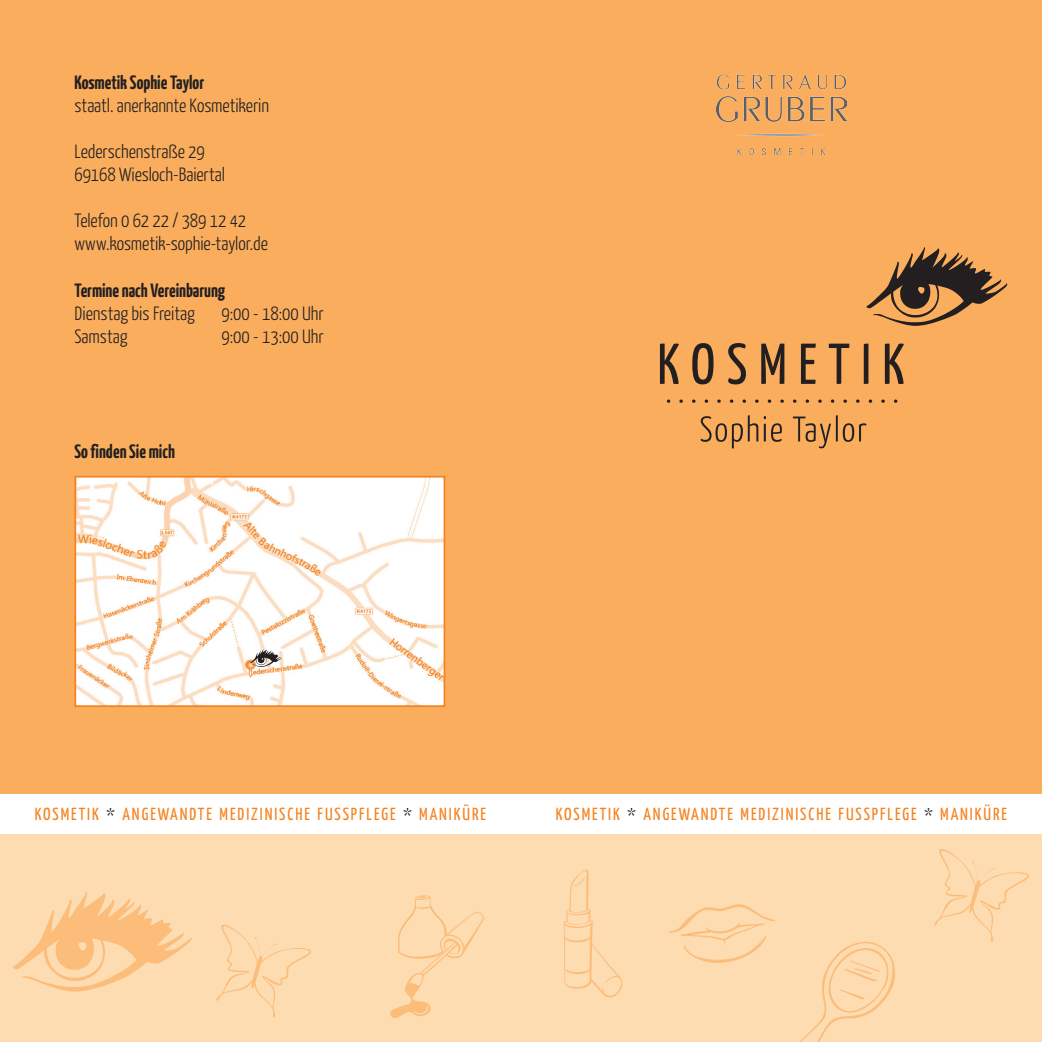
<style>
.page{position:relative;width:1042px;height:1042px;background:#faae5d}
.page>*{position:absolute;margin:0;border:0;box-sizing:border-box;transform-origin:0 0}
.t1{font:300 19.25px "Yanone Kaffeesatz";color:#231f20}
.t2{font:700 19.25px "Yanone Kaffeesatz";color:#231f20}
.t3{font:17.5px "Yanone Kaffeesatz";letter-spacing:.11em;color:#f58220}
.s1{color:#231f20}
</style>
<div class="page">
<div style="left:0;top:833px;width:1042px;height:209px;background:#fedcb2"></div>
<div style="left:0;top:794px;width:1042px;height:39px;background:#fff"></div>
<img style="left:716px;top:74px;width:130px;height:80px">
<img style="left:77px;top:479px;width:365px;height:225px">
<div style="left:74px;top:476px;width:371px;height:231px;border:2px solid #f58220"></div>
<svg style="left:246px;top:649px;width:36px;height:20px"></svg>
<svg style="left:669px;top:904px;width:106px;height:59px"></svg>
<svg style="left:563px;top:869px;width:59px;height:128px"></svg>
<svg style="left:799px;top:941px;width:96px;height:101px"></svg>
<svg style="left:934px;top:849px;width:95px;height:92px"></svg>
<svg style="left:216px;top:924px;width:95px;height:93px"></svg>
<svg style="left:390px;top:895px;width:94px;height:123px"></svg>
<svg style="left:13px;top:892px;width:179px;height:99px"></svg>
<svg style="left:660px;top:343px;width:19px;height:41px"></svg>
<svg style="left:692px;top:343px;width:21px;height:41px"></svg>
<svg style="left:728px;top:343px;width:18px;height:41px"></svg>
<svg style="left:761px;top:344px;width:23px;height:40px"></svg>
<svg style="left:801px;top:344px;width:14px;height:40px"></svg>
<svg style="left:829px;top:344px;width:20px;height:40px"></svg>
<svg style="left:864px;top:344px;width:4px;height:40px"></svg>
<svg style="left:885px;top:343px;width:19px;height:41px"></svg>
<svg style="left:700px;top:415px;width:58px;height:33px"></svg>
<svg style="left:764px;top:416px;width:18px;height:26px"></svg>
<svg style="left:793px;top:415px;width:73px;height:33px"></svg>
<svg style="left:866px;top:247px;width:141px;height:79px"></svg>
<svg style="left:681px;top:399px;width:204px;height:4px"></svg>
<p class="t2" style="left:74px;top:70px;width:131px">Kosmetik Sophie Taylor</p>
<p class="t1" style="left:74px;top:93px;width:196px">staatl. anerkannte Kosmetikerin</p>
<p class="t1" style="left:74px;top:139px;width:132px">Lederschenstraße 29</p>
<p class="t1" style="left:74px;top:163px;width:152px">69168 Wiesloch-Baiertal</p>
<p class="t1" style="left:74px;top:209px;width:173px">Telefon 0 62 22 / 389 12 42</p>
<p class="t1" style="left:74px;top:232px;width:195px">www.kosmetik-sophie-taylor.de</p>
<p class="t2" style="left:74px;top:278px;width:152px">Termine nach Vereinbarung</p>
<p class="t1" style="left:74px;top:301px;width:122px">Dienstag bis Freitag</p>
<p class="t1" style="left:221px;top:301px;width:104px">9:00 - 18:00 Uhr</p>
<p class="t1" style="left:74px;top:324px;width:55px">Samstag</p>
<p class="t1" style="left:221px;top:324px;width:104px">9:00 - 13:00 Uhr</p>
<p class="t2" style="left:74px;top:440px;width:102px">So finden Sie mich</p>
<p class="t3" style="left:35px;top:803px;width:453px">KOSMETIK <span class="s1">*</span> ANGEWANDTE MEDIZINISCHE FUSSPFLEGE <span class="s1">*</span> MANIKÜRE</p>
<p class="t3" style="left:556px;top:803px;width:453px">KOSMETIK <span class="s1">*</span> ANGEWANDTE MEDIZINISCHE FUSSPFLEGE <span class="s1">*</span> MANIKÜRE</p>
</div>
